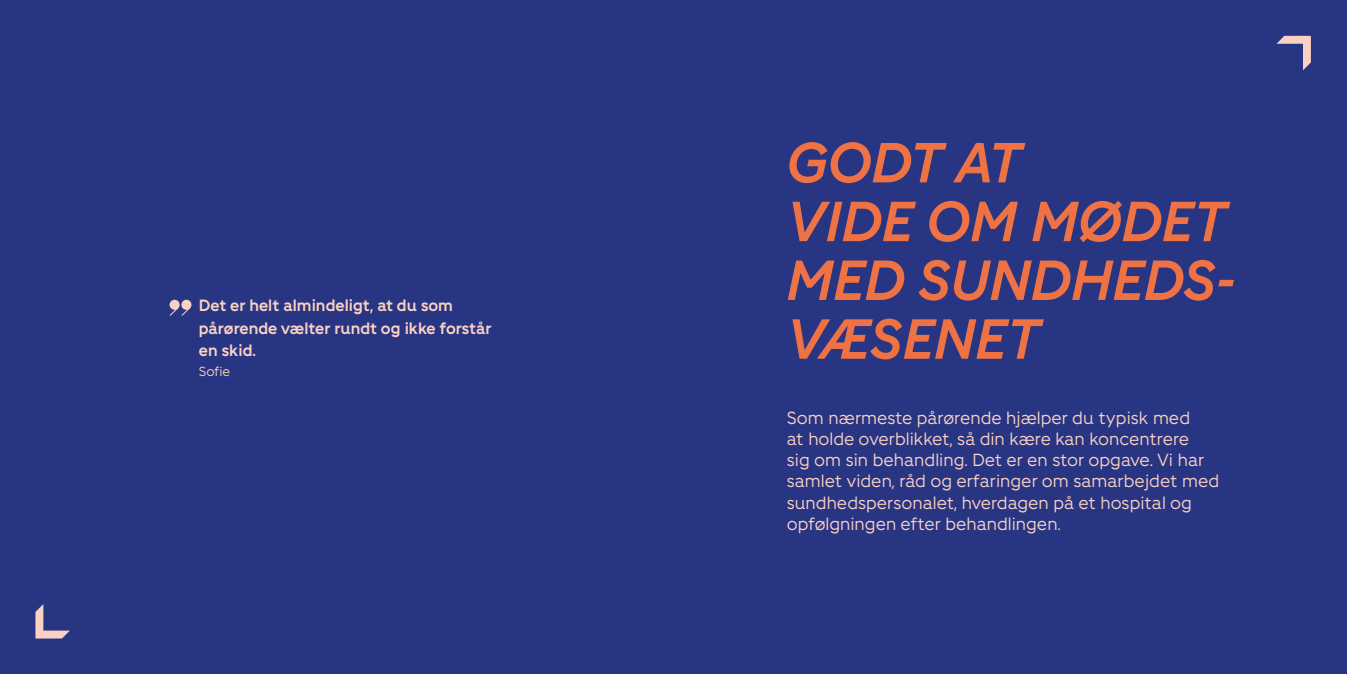
<style>
.page{position:relative;width:1347px;height:674px;background:#fff}
.page>*{position:absolute;margin:0;border:0;box-sizing:border-box;transform-origin:0 0}
.t1{font:italic 700 56.25px/58.8px "Fighter";color:#ee7244}
.t2{font:17.5px/21.2px "Fighter";color:#fad1c3}
.t3{font:700 16.25px/22.5px "Fighter";color:#fad1c3}
.t4{font:13.12px "Fighter";letter-spacing:-.01em;color:#fad1c3}
</style>
<div class="page">
<div style="left:0;top:0;width:1346px;height:673px;background:#283583"></div>
<div style="left:181px;top:299px;width:10px;height:10px;background:#fad1c3;border-radius:50%"></div>
<svg style="left:169px;top:307px;width:22px;height:9px"></svg>
<div style="left:170px;top:299px;width:10px;height:10px;background:#fad1c3;border-radius:50%"></div>
<svg style="left:35px;top:604px;width:35px;height:34px"></svg>
<svg style="left:1276px;top:36px;width:34px;height:34px"></svg>
<p class="t3" style="left:199px;top:293px;width:294px">Det er helt almindeligt, at du som pårørende vælter rundt og ikke forstår en skid.</p>
<p class="t4" style="left:199px;top:362px;width:33px">Sofie</p>
<h1 class="t1" style="left:786px;top:130px;width:451px">GODT AT<br>VIDE OM MØDET<br>MED SUNDHEDS-<br>VÆSENET</h1>
<p class="t2" style="left:787px;top:405px;width:434px">Som nærmeste pårørende hjælper du typisk med<br>at holde overblikket, så din kære kan koncentrere<br>sig om sin behandling. Det er en stor opgave. Vi har samlet viden, råd og erfaringer om samarbejdet med sundhedspersonalet, hverdagen på et hospital og opfølgningen efter behandlingen.</p>
</div>
